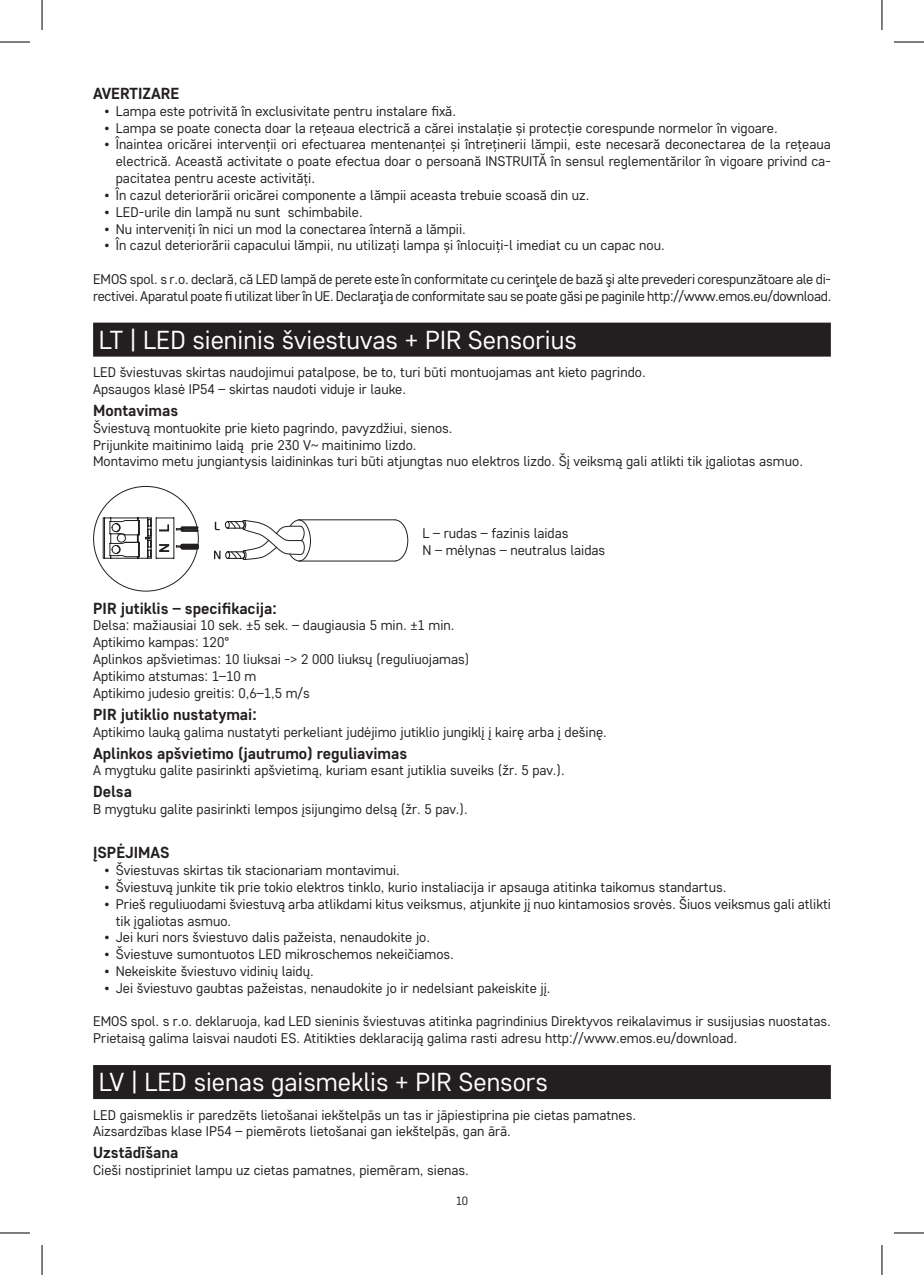
<style>
.page{position:relative;width:924px;height:1275px;background:#fff}
.page>*{position:absolute;margin:0;border:0;box-sizing:border-box;transform-origin:0 0}
.t1{font:26px "Core Sans D35";color:#fff}
.t2{font:700 16px "Core Sans D55";color:#231f20}
.t3{font:14px/16.8px "Core Sans D35";color:#231f20}
.t4{font:14px/16.8px "Core Sans D35";letter-spacing:-.02em;color:#231f20}
.t5{font:12px "Core Sans D35";color:#231f20}
.s1{font-family:"Core Sans D37 Cn"}
</style>
<div class="page">
<div style="left:93px;top:322px;width:737px;height:34px;background:#231f20"></div>
<div style="left:93px;top:1065px;width:737px;height:34px;background:#231f20"></div>
<svg style="left:214px;top:519px;width:194px;height:43px"></svg>
<svg style="left:93px;top:486px;width:106px;height:106px"></svg>
<hr style="left:0;top:42px;width:30px;height:1px;background:#000">
<hr style="left:893px;top:42px;width:30px;height:1px;background:#000">
<hr style="left:0;top:1232px;width:30px;height:1px;background:#000">
<hr style="left:893px;top:1232px;width:30px;height:1px;background:#000">
<hr style="left:42px;top:0;width:1px;height:30px;background:#000">
<hr style="left:42px;top:1245px;width:1px;height:30px;background:#000">
<hr style="left:881px;top:0;width:1px;height:30px;background:#000">
<hr style="left:881px;top:1245px;width:1px;height:30px;background:#000">
<p class="t2" style="left:93px;top:83px;width:88px">AVERTIZARE</p>
<p class="t3" style="left:104px;top:102px;width:353px">• Lampa este potrivită în exclusivitate pentru instalare fixă.</p>
<p class="t3" style="left:104px;top:119px;width:674px">• Lampa se poate conecta doar la rețeaua electrică a cărei instalație și protecție corespunde normelor în vigoare.</p>
<p class="t3" style="left:116px;top:136px;width:716px;text-align:justify;text-indent:-11px">• Înaintea oricărei intervenții ori efectuarea mentenanței și întreținerii lămpii, este necesară deconectarea de la rețeaua electrică. Această activitate o poate efectua doar o persoană INSTRUITĂ în sensul reglementărilor în vigoare privind ca&shy;pacitatea pentru aceste activități.</p>
<p class="t3" style="left:104px;top:186px;width:486px">• În cazul deteriorării oricărei componente a lămpii aceasta trebuie scoasă din uz.</p>
<p class="t3" style="left:104px;top:203px;width:260px">• LED-urile din lampă nu sunt schimbabile.</p>
<p class="t3" style="left:104px;top:220px;width:363px">• Nu interveniți în nici un mod la conectarea înternă a lămpii.</p>
<p class="t3" style="left:104px;top:236px;width:561px">• În cazul deteriorării capacului lămpii, nu utilizați lampa și înlocuiți-l imediat cu un capac nou.</p>
<p class="t4" style="left:93px;top:270px;width:739px">EMOS spol. s r.o. declară, că LED lampă de perete este în conformitate cu cerinţele de bază şi alte prevederi corespunzătoare ale di&shy;rectivei. Aparatul poate fi utilizat liber în UE. Declaraţia de conformitate sau se poate găsi pe paginile http://www.emos.eu/download.</p>
<h1 class="t1" style="left:99px;top:323px;width:479px">LT | LED sieninis šviestuvas + PIR Sensorius</h1>
<p class="t3" style="left:93px;top:363px;width:553px">LED šviestuvas skirtas naudojimui patalpose, be to, turi būti montuojamas ant kieto pagrindo.<br>Apsaugos klasė IP54 – skirtas naudoti viduje ir lauke.</p>
<p class="t2" style="left:93px;top:400px;width:87px">Montavimas</p>
<p class="t3" style="left:93px;top:419px;width:711px">Šviestuvą montuokite prie kieto pagrindo, pavyzdžiui, sienos.<br>Prijunkite maitinimo laidą prie 230 V~ maitinimo lizdo.<br>Montavimo metu jungiantysis laidininkas turi būti atjungtas nuo elektros lizdo. Šį veiksmą gali atlikti tik įgaliotas asmuo.</p>
<p class="t3" style="left:422px;top:524px;width:184px">L – rudas – fazinis laidas<br>N – mėlynas – neutralus laidas</p>
<p class="t2" style="left:93px;top:597px;width:185px">PIR jutiklis – specifikacija:</p>
<p class="t3" style="left:93px;top:616px;width:377px">Delsa: mažiausiai 10 sek. ±5 sek. – daugiausia 5 min. ±1 min.<br>Aptikimo kampas: 120°<br>Aplinkos apšvietimas: 10 liuksai <span class="s1">‒</span>&gt; 2 000 liuksų (reguliuojamas)<br>Aptikimo atstumas: 1–10 m<br>Aptikimo judesio greitis: 0,6–1,5 m/s</p>
<p class="t2" style="left:93px;top:703px;width:165px">PIR jutiklio nustatymai:</p>
<p class="t3" style="left:93px;top:723px;width:515px">Aptikimo lauką galima nustatyti perkeliant judėjimo jutiklio jungiklį į kairę arba į dešinę.</p>
<p class="t2" style="left:93px;top:742px;width:315px">Aplinkos apšvietimo (jautrumo) reguliavimas</p>
<p class="t3" style="left:93px;top:761px;width:473px">A mygtuku galite pasirinkti apšvietimą, kuriam esant jutiklia suveiks (žr. 5 pav.).</p>
<p class="t2" style="left:93px;top:781px;width:40px">Delsa</p>
<p class="t3" style="left:93px;top:800px;width:376px">B mygtuku galite pasirinkti lempos įsijungimo delsą (žr. 5 pav.).</p>
<p class="t2" style="left:93px;top:842px;width:78px">ĮSPĖJIMAS</p>
<p class="t3" style="left:104px;top:861px;width:297px">• Šviestuvas skirtas tik stacionariam montavimui.</p>
<p class="t3" style="left:104px;top:878px;width:623px">• Šviestuvą junkite tik prie tokio elektros tinklo, kurio instaliacija ir apsauga atitinka taikomus standartus.</p>
<p class="t3" style="left:116px;top:895px;width:716px;text-indent:-11px">• Prieš reguliuodami šviestuvą arba atlikdami kitus veiksmus, atjunkite jį nuo kintamosios srovės. Šiuos veiksmus gali atlikti tik įgaliotas asmuo.</p>
<p class="t3" style="left:104px;top:928px;width:327px">• Jei kuri nors šviestuvo dalis pažeista, nenaudokite jo.</p>
<p class="t3" style="left:104px;top:945px;width:351px">• Šviestuve sumontuotos LED mikroschemos nekeičiamos.</p>
<p class="t3" style="left:104px;top:962px;width:211px">• Nekeiskite šviestuvo vidinių laidų.</p>
<p class="t3" style="left:104px;top:979px;width:447px">• Jei šviestuvo gaubtas pažeistas, nenaudokite jo ir nedelsiant pakeiskite jį.</p>
<p class="t3" style="left:93px;top:1012px;width:739px">EMOS spol. s r.o. deklaruoja, kad LED sieninis šviestuvas atitinka pagrindinius Direktyvos reikalavimus ir susijusias nuostatas.<br>Prietaisą galima laisvai naudoti ES. Atitikties deklaraciją galima rasti adresu http://www.emos.eu/download.</p>
<h1 class="t1" style="left:99px;top:1065px;width:450px">LV | LED sienas gaismeklis + PIR Sensors</h1>
<p class="t3" style="left:93px;top:1105px;width:544px">LED gaismeklis ir paredzēts lietošanai iekštelpās un tas ir jāpiestiprina pie cietas pamatnes.<br>Aizsardzības klase IP54 – piemērots lietošanai gan iekštelpās, gan ārā.</p>
<p class="t2" style="left:93px;top:1142px;width:87px">Uzstādīšana</p>
<p class="t3" style="left:93px;top:1161px;width:377px">Cieši nostipriniet lampu uz cietas pamatnes, piemēram, sienas.</p>
<p class="t5" style="left:455px;top:1192px;width:14px">10</p>
</div>
